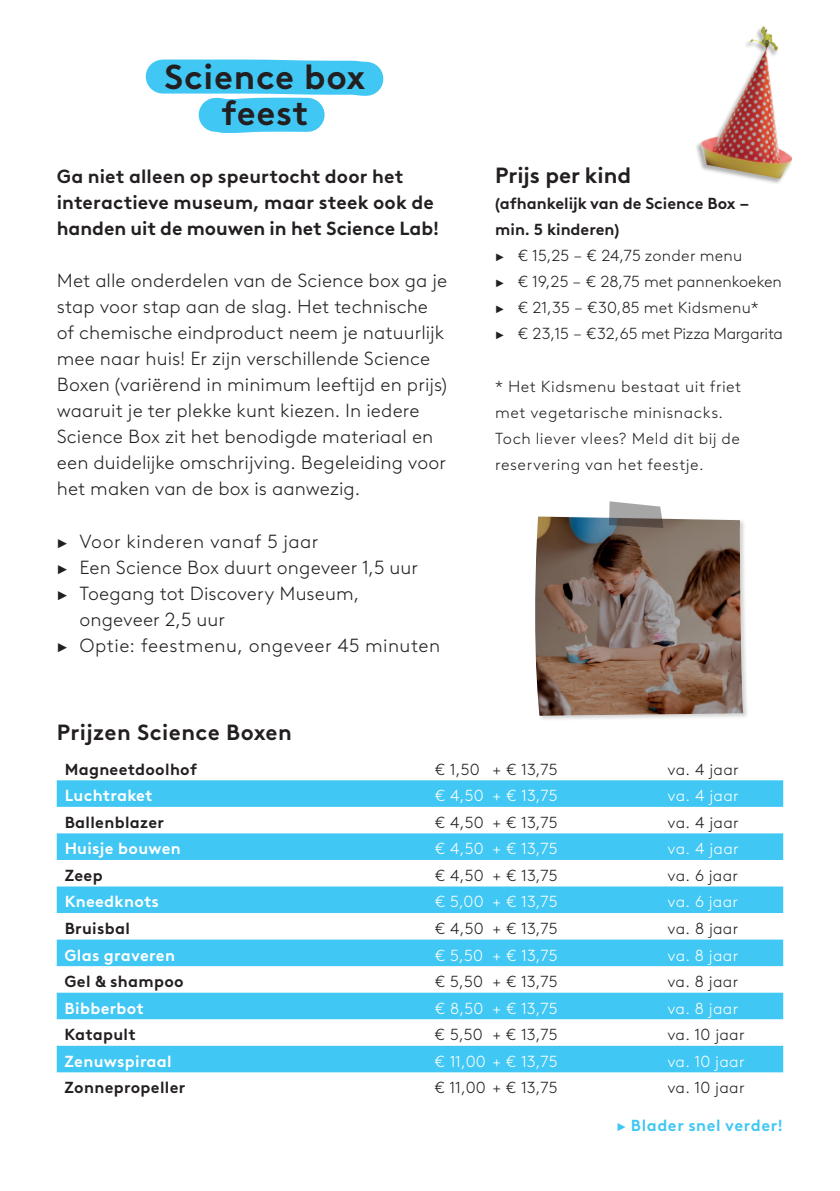
<style>
.page{position:relative;width:840px;height:1191px;background:#fff}
.page>*{position:absolute;margin:0;border:0;box-sizing:border-box;transform-origin:0 0}
.t1{font:700 34.6px/36px "Brown LL";letter-spacing:.02em;color:#231f20;text-align:center}
.t2{font:700 22px "Brown LL";letter-spacing:.015em;color:#231f20}
.t3{font:300 19px/26px "Brown LL";letter-spacing:.005em;color:#231f20}
.t4{font:700 19px/26px "Brown LL";letter-spacing:.005em;color:#231f20}
.t5{font:300 19px "Brown LL";letter-spacing:.025em;color:#231f20}
.t6{font:300 16px/26px "Brown LL";letter-spacing:.02em;color:#231f20}
.t7{font:300 16px "Brown LL";letter-spacing:.02em;color:#fff}
.t8{font:300 16px/26px "Brown LL";color:#231f20}
.t9{font:700 16px "Brown LL";letter-spacing:.02em;color:#231f20}
.t10{font:700 16px "Brown LL";letter-spacing:.02em;color:#fff}
.t11{font:700 16px/26px "Brown LL";color:#231f20}
.t12{font:700 16px "Brown LL";letter-spacing:.035em;color:#40c7f4}
</style>
<div class="page">
<svg style="left:145px;top:59px;width:239px;height:74px"></svg>
<div style="left:534px;top:515px;width:214px;height:206px;background:#231f20;opacity:.2"></div>
<img style="left:534px;top:516px;width:208px;height:200px">
<svg style="left:608px;top:501px;width:55px;height:27px"></svg>
<div style="left:694px;top:26px;width:98px;height:159px;background:#231f20;opacity:.35"></div>
<img style="left:695px;top:26px;width:97px;height:154px">
<svg style="left:57px;top:780px;width:725px;height:27px;background:#43c7f4"></svg>
<svg style="left:57px;top:833px;width:725px;height:239px;fill:#40c7f4"></svg>
<h1 class="t1" style="left:164px;top:56px;width:203px">Science box feest</h1>
<p class="t4" style="left:57px;top:162px;width:384px">Ga niet alleen op speurtocht door het interactieve museum, maar steek ook de handen uit de mouwen in het Science Lab!</p>
<p class="t3" style="left:57px;top:267px;width:392px">Met alle onderdelen van de Science box ga je stap voor stap aan de slag. Het technische of chemische eindproduct neem je natuurlijk mee naar huis! Er zijn verschillende Science Boxen (variërend in minimum leeftijd en prijs) waaruit je ter plekke kunt kiezen. In iedere Science Box zit het benodigde materiaal en een duidelijke omschrijving. Begeleiding voor het maken van de box is aanwezig.</p>
<p class="t5" style="left:57px;top:527px;width:263px">► Voor kinderen vanaf 5 jaar</p>
<p class="t3" style="left:57px;top:553px;width:363px">► Een Science Box duurt ongeveer 1,5 uur</p>
<p class="t3" style="left:57px;top:579px;width:304px">► Toegang tot Discovery Museum,</p>
<p class="t3" style="left:79px;top:605px;width:147px">ongeveer 2,5 uur</p>
<p class="t5" style="left:57px;top:631px;width:384px">► Optie: feestmenu, ongeveer 45 minuten</p>
<p class="t2" style="left:495px;top:159px;width:137px">Prijs per kind</p>
<p class="t11" style="left:495px;top:189px;width:255px">(afhankelijk van de Science Box – min. 5 kinderen)</p>
<p class="t8" style="left:495px;top:242px;width:289px">► € 15,25 – € 24,75 zonder menu<br>► € 19,25 – € 28,75 met pannenkoeken ► € 21,35 – €30,85 met Kidsmenu*<br>► € 23,15 – €32,65 met Pizza Margarita</p>
<p class="t6" style="left:495px;top:372px;width:247px">* Het Kidsmenu bestaat uit friet met vegetarische minisnacks.<br>Toch liever vlees? Meld dit bij de reservering van het feestje.</p>
<p class="t2" style="left:57px;top:715px;width:236px">Prijzen Science Boxen</p>
<p class="t9" style="left:65px;top:756px;width:134px">Magneetdoolhof</p>
<p class="t6" style="left:434px;top:755px;width:124px">€ 1,50 + € 13,75</p>
<p class="t6" style="left:667px;top:755px;width:73px">va. 4 jaar</p>
<p class="t10" style="left:65px;top:783px;width:89px">Luchtraket</p>
<p class="t7" style="left:434px;top:784px;width:124px">€ 4,50 + € 13,75</p>
<p class="t7" style="left:667px;top:784px;width:73px">va. 4 jaar</p>
<p class="t9" style="left:65px;top:810px;width:101px">Ballenblazer</p>
<p class="t6" style="left:434px;top:808px;width:124px">€ 4,50 + € 13,75</p>
<p class="t6" style="left:667px;top:808px;width:73px">va. 4 jaar</p>
<p class="t10" style="left:65px;top:836px;width:118px">Huisje bouwen</p>
<p class="t7" style="left:434px;top:837px;width:124px">€ 4,50 + € 13,75</p>
<p class="t7" style="left:667px;top:837px;width:73px">va. 4 jaar</p>
<p class="t9" style="left:65px;top:863px;width:39px">Zeep</p>
<p class="t6" style="left:434px;top:861px;width:124px">€ 4,50 + € 13,75</p>
<p class="t6" style="left:667px;top:861px;width:72px">va. 6 jaar</p>
<p class="t10" style="left:65px;top:889px;width:96px">Kneedknots</p>
<p class="t7" style="left:434px;top:890px;width:124px">€ 5,00 + € 13,75</p>
<p class="t7" style="left:667px;top:890px;width:72px">va. 6 jaar</p>
<p class="t9" style="left:65px;top:916px;width:67px">Bruisbal</p>
<p class="t6" style="left:434px;top:914px;width:124px">€ 4,50 + € 13,75</p>
<p class="t6" style="left:667px;top:914px;width:72px">va. 8 jaar</p>
<p class="t10" style="left:65px;top:942px;width:112px">Glas graveren</p>
<p class="t7" style="left:434px;top:943px;width:124px">€ 5,50 + € 13,75</p>
<p class="t7" style="left:667px;top:943px;width:72px">va. 8 jaar</p>
<p class="t9" style="left:65px;top:969px;width:121px">Gel &amp; shampoo</p>
<p class="t6" style="left:434px;top:967px;width:124px">€ 5,50 + € 13,75</p>
<p class="t6" style="left:667px;top:967px;width:72px">va. 8 jaar</p>
<p class="t10" style="left:65px;top:995px;width:81px">Bibberbot</p>
<p class="t7" style="left:434px;top:996px;width:124px">€ 8,50 + € 13,75</p>
<p class="t7" style="left:667px;top:996px;width:72px">va. 8 jaar</p>
<p class="t9" style="left:65px;top:1022px;width:73px">Katapult</p>
<p class="t6" style="left:434px;top:1020px;width:124px">€ 5,50 + € 13,75</p>
<p class="t6" style="left:667px;top:1020px;width:79px">va. 10 jaar</p>
<p class="t10" style="left:65px;top:1048px;width:109px">Zenuwspiraal</p>
<p class="t7" style="left:434px;top:1049px;width:124px">€ 11,00 + € 13,75</p>
<p class="t7" style="left:667px;top:1049px;width:79px">va. 10 jaar</p>
<p class="t9" style="left:65px;top:1075px;width:122px">Zonnepropeller</p>
<p class="t6" style="left:434px;top:1073px;width:124px">€ 11,00 + € 13,75</p>
<p class="t6" style="left:667px;top:1073px;width:79px">va. 10 jaar</p>
<p class="t12" style="left:617px;top:1113px;width:167px">► Blader snel verder!</p>
</div>
